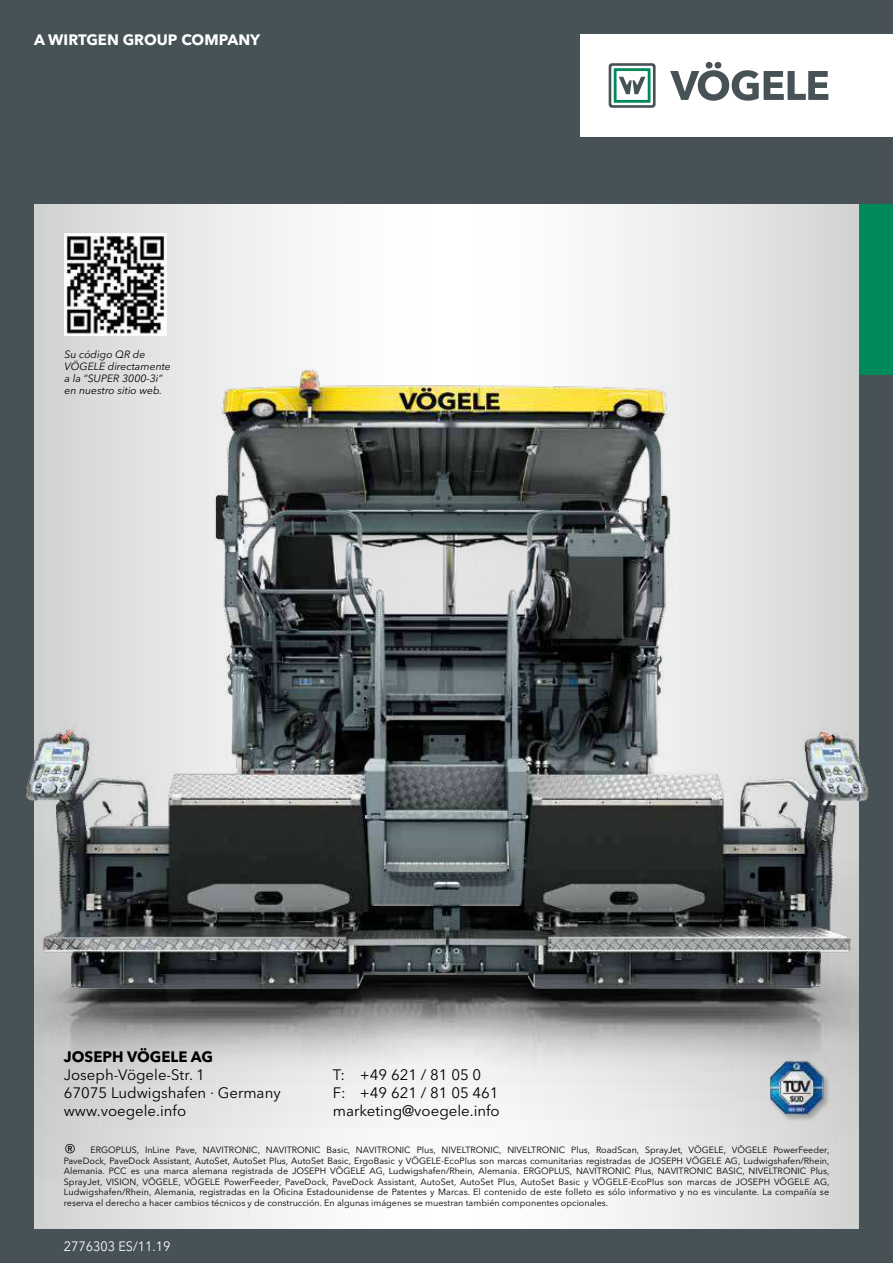
<style>
.page{position:relative;width:893px;height:1263px;background:#475257}
.page>*{position:absolute;margin:0;border:0;box-sizing:border-box;transform-origin:0 0}
.t1{font:21px "Avenir Next LT Pro";color:#000}
.t2{font:15px/18px "Avenir Next LT Pro";color:#000}
.t3{font:700 15px "Avenir Next LT Pro";color:#fff}
.t4{font:700 15px "Avenir Next LT Pro";color:#000}
.t5{font:13.5px "Avenir Next LT Pro";color:#fff;scale:.94 1}
.t6{font:italic 10.5px/12.3px "Avenir Next LT Pro";color:#000}
.t7{font:9px/10.5px "Avenir Next LT Pro";color:#000;text-align:justify}
</style>
<div class="page">
<div style="left:859px;top:204px;width:34px;height:171px;background:#008a5b"></div>
<div style="left:581px;top:34px;width:312px;height:102px;background:#fff"></div>
<svg style="left:670px;top:62px;width:158px;height:39px"></svg>
<svg style="left:609px;top:63px;width:47px;height:45px"></svg>
<img style="left:34px;top:204px;width:825px;height:1025px">
<img style="left:25px;top:353px;width:844px;height:684px">
<img style="left:65px;top:234px;width:102px;height:102px">
<h2 class="t3" style="left:34px;top:31px;width:228px">A WIRTGEN GROUP COMPANY</h2>
<p class="t6" style="left:65px;top:348px;width:108px">Su código QR de<br>VÖGELE directamente a la “SUPER 3000-3i”</p>
<p class="t6" style="left:65px;top:384px;width:99px">en nuestro sitio web.</p>
<h2 class="t4" style="left:64px;top:1047px;width:151px">JOSEPH VÖGELE AG</h2>
<h2 class="t2" style="left:64px;top:1065px;width:218px">Joseph-Vögele-Str. 1<br>67075 Ludwigshafen · Germany www.voegele.info</h2>
<h2 class="t2" style="left:333px;top:1065px;width:168px">T: +49 621 / 81 05 0<br>F: +49 621 / 81 05 461 marketing@voegele.info</h2>
<h1 class="t1" style="left:64px;top:1139px;width:14px">®</h1>
<p class="t7" style="left:64px;top:1145px;width:767px;text-indent:27px">ERGOPLUS, InLine Pave, NAVITRONIC, NAVITRONIC Basic, NAVITRONIC Plus, NIVELTRONIC, NIVELTRONIC Plus, RoadScan, SprayJet, VÖGELE, VÖGELE PowerFeeder, PaveDock, PaveDock Assistant, AutoSet, AutoSet Plus, AutoSet Basic, ErgoBasic y VÖGELE-EcoPlus son marcas comunitarias registradas de JOSEPH VÖGELE AG, Ludwigshafen/Rhein, Alemania. PCC es una marca alemana registrada de JOSEPH VÖGELE AG, Ludwigshafen/Rhein, Alemania. ERGOPLUS, NAVITRONIC Plus, NAVITRONIC BASIC, NIVELTRONIC Plus, SprayJet, VISION, VÖGELE, VÖGELE PowerFeeder, PaveDock, PaveDock Assistant, AutoSet, AutoSet Plus, AutoSet Basic y VÖGELE-EcoPlus son marcas de JOSEPH VÖGELE AG, Ludwigshafen/Rhein, Alemania, registradas en la Oficina Estadounidense de Patentes y Marcas. El contenido de este folleto es sólo informativo y no es vinculante. La compañía se reserva el derecho a hacer cambios técnicos y de construcción. En algunas imágenes se muestran también componentes opcionales.</p>
<h3 class="t5" style="left:64px;top:1238px;width:115px">2776303 ES/11.19</h3>
</div>
